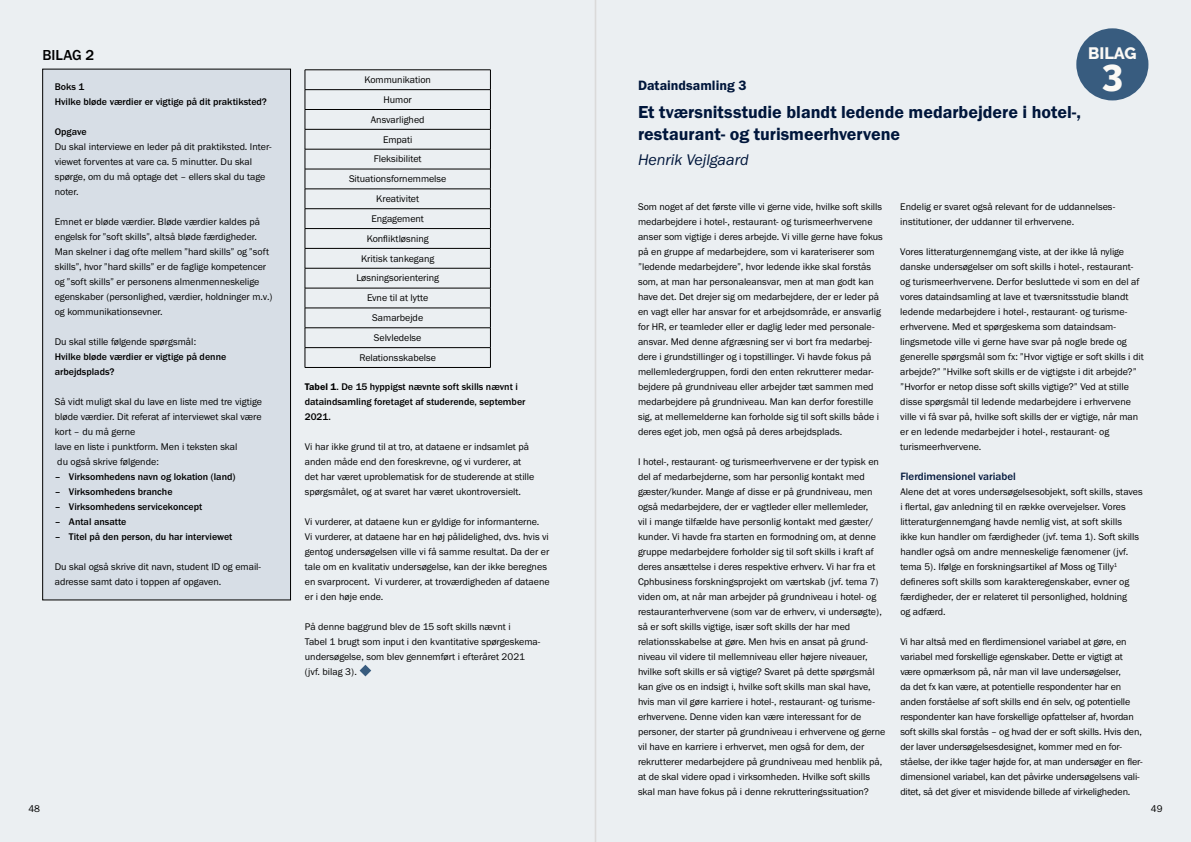
<style>
.page{position:relative;width:1191px;height:842px;background:#fff}
.page>*{position:absolute;margin:0;border:0;box-sizing:border-box;transform-origin:0 0}
.t1{font:800 37.5px "Raleway";color:#fbf9f5}
.t2{font:18px/22px "Franklin Gothic URW Dem";color:#00163b}
.t3{font:800 16.5px "Raleway";color:#fbf9f5}
.t4{font:16px "Franklin Gothic URW Boo Ita";color:#00163b}
.t5{font:500 15px "Franklin Gothic URW";color:#000}
.t6{font:14px "Franklin Gothic URW Dem";color:#00163b}
.t7{font:500 11px "Franklin Gothic URW";color:#00163b}
.t8{font:10px/15px "Franklin Gothic URW Boo";color:#000}
.t9{font:500 10px/15px "Franklin Gothic URW";color:#000}
.s1{font-family:"Franklin Gothic URW Dem";font-weight:400}
</style>
<div class="page">
<div style="left:0;top:0;width:595px;height:842px;background:#ebeff2"></div>
<div style="left:595px;top:0;width:596px;height:842px;background:#ebeff2"></div>
<hr style="left:595px;top:0;width:1px;height:842px;background:#dadada">
<hr style="left:305px;top:70px;width:185px;height:1px;background:#000">
<hr style="left:305px;top:89px;width:185px;height:1px;background:#000">
<hr style="left:305px;top:109px;width:185px;height:1px;background:#000">
<hr style="left:305px;top:129px;width:185px;height:1px;background:#000">
<hr style="left:305px;top:149px;width:185px;height:1px;background:#000">
<hr style="left:305px;top:169px;width:185px;height:1px;background:#000">
<hr style="left:305px;top:189px;width:185px;height:1px;background:#000">
<hr style="left:305px;top:209px;width:185px;height:1px;background:#000">
<hr style="left:305px;top:228px;width:185px;height:1px;background:#000">
<hr style="left:305px;top:248px;width:185px;height:1px;background:#000">
<hr style="left:305px;top:268px;width:185px;height:1px;background:#000">
<hr style="left:305px;top:288px;width:185px;height:1px;background:#000">
<hr style="left:305px;top:308px;width:185px;height:1px;background:#000">
<hr style="left:305px;top:328px;width:185px;height:1px;background:#000">
<hr style="left:305px;top:347px;width:185px;height:1px;background:#000">
<svg style="left:305px;top:70px;width:1px;height:297px"></svg>
<svg style="left:490px;top:70px;width:1px;height:297px"></svg>
<hr style="left:305px;top:367px;width:185px;height:1px;background:#000">
<svg style="left:359px;top:665px;width:12px;height:11px"></svg>
<div style="left:43px;top:69px;width:247px;height:531px;background:#d7dee6"></div>
<div style="left:43px;top:69px;width:248px;height:531px;border:1px solid #000"></div>
<div style="left:1076px;top:28px;width:72px;height:72px;background:#385c7f;border-radius:50%"></div>
<h3 class="t5" style="left:43px;top:46px;width:53px">BILAG 2</h3>
<p class="t9" style="left:55px;top:79px;width:214px">Boks 1<br>Hvilke bløde værdier er vigtige på dit praktiksted?</p>
<p class="t9" style="left:55px;top:124px;width:33px">Opgave</p>
<p class="t8" style="left:55px;top:139px;width:218px">Du skal interviewe en leder på dit praktiksted. Inter&shy;viewet forventes at vare ca. 5 minutter. Du skal spørge, om du må optage det – ellers skal du tage noter.</p>
<p class="t8" style="left:55px;top:214px;width:219px">Emnet er bløde værdier. Bløde værdier kaldes på engelsk for ”soft skills”, altså bløde færdigheder.<br>Man skelner i dag ofte mellem ”hard skills” og ”soft skills”, hvor ”hard skills” er de faglige kompetencer og ”soft skills” er personens almenmenneskelige egenskaber (personlighed, værdier, holdninger m.v.) og kommunikationsevner.</p>
<p class="t8" style="left:55px;top:334px;width:143px">Du skal stille følgende spørgsmål:</p>
<p class="t9" style="left:55px;top:349px;width:173px">Hvilke bløde værdier er vigtige på denne arbejdsplads?</p>
<p class="t8" style="left:55px;top:394px;width:209px">Så vidt muligt skal du lave en liste med tre vigtige bløde værdier. Dit referat af interviewet skal være kort – du må gerne<br>lave en liste i punktform. Men i teksten skal<br>du også skrive følgende:</p>
<p class="t9" style="left:55px;top:469px;width:182px">– Virksomhedens navn og lokation (land)</p>
<p class="t9" style="left:55px;top:484px;width:119px">– Virksomhedens branche</p>
<p class="t9" style="left:55px;top:499px;width:149px">– Virksomhedens servicekoncept</p>
<p class="t9" style="left:55px;top:514px;width:73px">– Antal ansatte</p>
<p class="t9" style="left:55px;top:529px;width:179px">– Titel på den person, du har interviewet</p>
<p class="t8" style="left:55px;top:559px;width:208px">Du skal også skrive dit navn, student ID og email&shy;adresse samt dato i toppen af opgaven.</p>
<p class="t8" style="left:349px;top:70px;width:99px;line-height:19.8px;text-align:center">Kommunikation<br>Humor<br>Ansvarlighed<br>Empati<br>Fleksibilitet<br>Situationsfornemmelse<br>Kreativitet<br>Engagement<br>Konfliktløsning<br>Kritisk tankegang<br>Løsningsorientering<br>Evne til at lytte<br>Samarbejde<br>Selvledelse<br>Relationsskabelse</p>
<p class="t9" style="left:305px;top:379px;width:222px"><span class="s1">Tabel 1</span>. De 15 hyppigst nævnte soft skills nævnt i dataindsamling foretaget af studerende, september<br>2021.</p>
<p class="t8" style="left:305px;top:439px;width:231px">Vi har ikke grund til at tro, at dataene er indsamlet på anden måde end den foreskrevne, og vi vurderer, at det har været uproblematisk for de studerende at stille spørgsmålet, og at svaret har været ukontroversielt.</p>
<p class="t8" style="left:305px;top:514px;width:246px">Vi vurderer, at dataene kun er gyldige for informanterne.<br>Vi vurderer, at dataene har en høj pålidelighed, dvs. hvis vi gentog undersøgelsen ville vi få samme resultat. Da der er tale om en kvalitativ undersøgelse, kan der ikke beregnes en svarprocent. Vi vurderer, at troværdigheden af dataene er i den høje ende.</p>
<p class="t8" style="left:305px;top:619px;width:237px">På denne baggrund blev de 15 soft skills nævnt i<br>Tabel 1 brugt som input i den kvantitative spørgeskema&shy;undersøgelse, som blev gennemført i efteråret 2021 (jvf. bilag 3).</p>
<h3 class="t6" style="left:638px;top:77px;width:110px">Dataindsamling 3</h3>
<h2 class="t2" style="left:638px;top:100px;width:444px">Et tværsnitsstudie blandt ledende medarbejdere i hotel-, restaurant- og turismeerhvervene</h2>
<h3 class="t4" style="left:638px;top:150px;width:112px">Henrik Vejlgaard</h3>
<h3 class="t3" style="left:1088px;top:43px;width:50px">BILAG</h3>
<h1 class="t1" style="left:1101px;top:51px;width:23px">3</h1>
<p class="t8" style="left:638px;top:199px;width:246px">Som noget af det første ville vi gerne vide, hvilke soft skills medarbejdere i hotel-, restaurant- og turismeerhvervene anser som vigtige i deres arbejde. Vi ville gerne have fokus på en gruppe af medarbejdere, som vi karateriserer som ”ledende medarbejdere”, hvor ledende ikke skal forstås som, at man har personaleansvar, men at man godt kan have det. Det drejer sig om medarbejdere, der er leder på en vagt eller har ansvar for et arbejdsområde, er ansvarlig for HR, er teamleder eller er daglig leder med personale&shy;ansvar. Med denne afgræsning ser vi bort fra medarbej&shy;dere i grundstillinger og i topstillinger. Vi havde fokus på mellemledergruppen, fordi den enten rekrutterer medar&shy;bejdere på grundniveau eller arbejder tæt sammen med medarbejdere på grundniveau. Man kan derfor forestille sig, at mellemelderne kan forholde sig til soft skills både i deres eget job, men også på deres arbejdsplads.</p>
<p class="t8" style="left:638px;top:454px;width:249px">I hotel-, restaurant- og turismeerhvervene er der typisk en del af medarbejderne, som har personlig kontakt med gæster/kunder. Mange af disse er på grundniveau, men også medarbejdere, der er vagtleder eller mellemleder,<br>vil i mange tilfælde have personlig kontakt med gæster/ kunder. Vi havde fra starten en formodning om, at denne gruppe medarbejdere forholder sig til soft skills i kraft af deres ansættelse i deres respektive erhverv. Vi har fra et Cphbusiness forskningsprojekt om værtskab (jvf. tema 7) viden om, at når man arbejder på grundniveau i hotel- og restauranterhvervene (som var de erhverv, vi undersøgte), så er soft skills vigtige, især soft skills der har med relationsskabelse at gøre. Men hvis en ansat på grund&shy;niveau vil videre til mellemniveau eller højere niveauer, hvilke soft skills er så vigtige? Svaret på dette spørgsmål kan give os en indsigt i, hvilke soft skills man skal have, hvis man vil gøre karriere i hotel-, restaurant- og turisme&shy;erhvervene. Denne viden kan være interessant for de personer, der starter på grundniveau i erhvervene og gerne vil have en karriere i erhvervet, men også for dem, der rekrutterer medarbejdere på grundniveau med henblik på, at de skal videre opad i virksomheden. Hvilke soft skills skal man have fokus på i denne rekrutteringssituation?</p>
<p class="t8" style="left:900px;top:199px;width:216px">Endelig er svaret også relevant for de uddannelses&shy;institutioner, der uddanner til erhvervene.</p>
<p class="t8" style="left:900px;top:244px;width:245px">Vores litteraturgennemgang viste, at der ikke lå nylige danske undersøgelser om soft skills i hotel-, restaurant&shy;og turismeerhvervene. Derfor besluttede vi som en del af vores dataindsamling at lave et tværsnitsstudie blandt ledende medarbejdere i hotel-, restaurant- og turisme&shy;erhvervene. Med et spørgeskema som dataindsam&shy;lingsmetode ville vi gerne have svar på nogle brede og generelle spørgsmål som fx: ”Hvor vigtige er soft skills i dit arbejde?” ”Hvilke soft skills er de vigtigste i dit arbejde?” ”Hvorfor er netop disse soft skills vigtige?” Ved at stille disse spørgsmål til ledende medarbejdere i erhvervene ville vi få svar på, hvilke soft skills der er vigtige, når man er en ledende medarbejder i hotel-, restaurant- og turismeerhvervene.</p>
<p class="t7" style="left:900px;top:470px;width:117px">Flerdimensionel variabel</p>
<p class="t8" style="left:900px;top:484px;width:244px">Alene det at vores undersøgelsesobjekt, soft skills, staves i flertal, gav anledning til en række overvejelser. Vores litteraturgennemgang havde nemlig vist, at soft skills<br>ikke kun handler om færdigheder (jvf. tema 1). Soft skills handler også om andre menneskelige fænomener (jvf. tema 5). Ifølge en forskningsartikel af Moss og Tilly<sup>1 </sup>defineres soft skills som karakteregenskaber, evner og færdigheder, der er relateret til personlighed, holdning<br>og adfærd.</p>
<p class="t8" style="left:900px;top:634px;width:244px">Vi har altså med en flerdimensionel variabel at gøre, en variabel med forskellige egenskaber. Dette er vigtigt at være opmærksom på, når man vil lave undersøgelser,<br>da det fx kan være, at potentielle respondenter har en anden forståelse af soft skills end én selv, og potentielle respondenter kan have forskellige opfattelser af, hvordan soft skills skal forstås – og hvad der er soft skills. Hvis den, der laver undersøgelsesdesignet, kommer med en for&shy;ståelse, der ikke tager højde for, at man undersøger en fler&shy;dimensionel variabel, kan det påvirke undersøgelsens vali&shy;ditet, så det giver et misvidende billede af virkeligheden.</p>
<p class="t8" style="left:28px;top:801px;width:13px">48</p>
<p class="t8" style="left:1150px;top:801px;width:13px">49</p>
</div>
